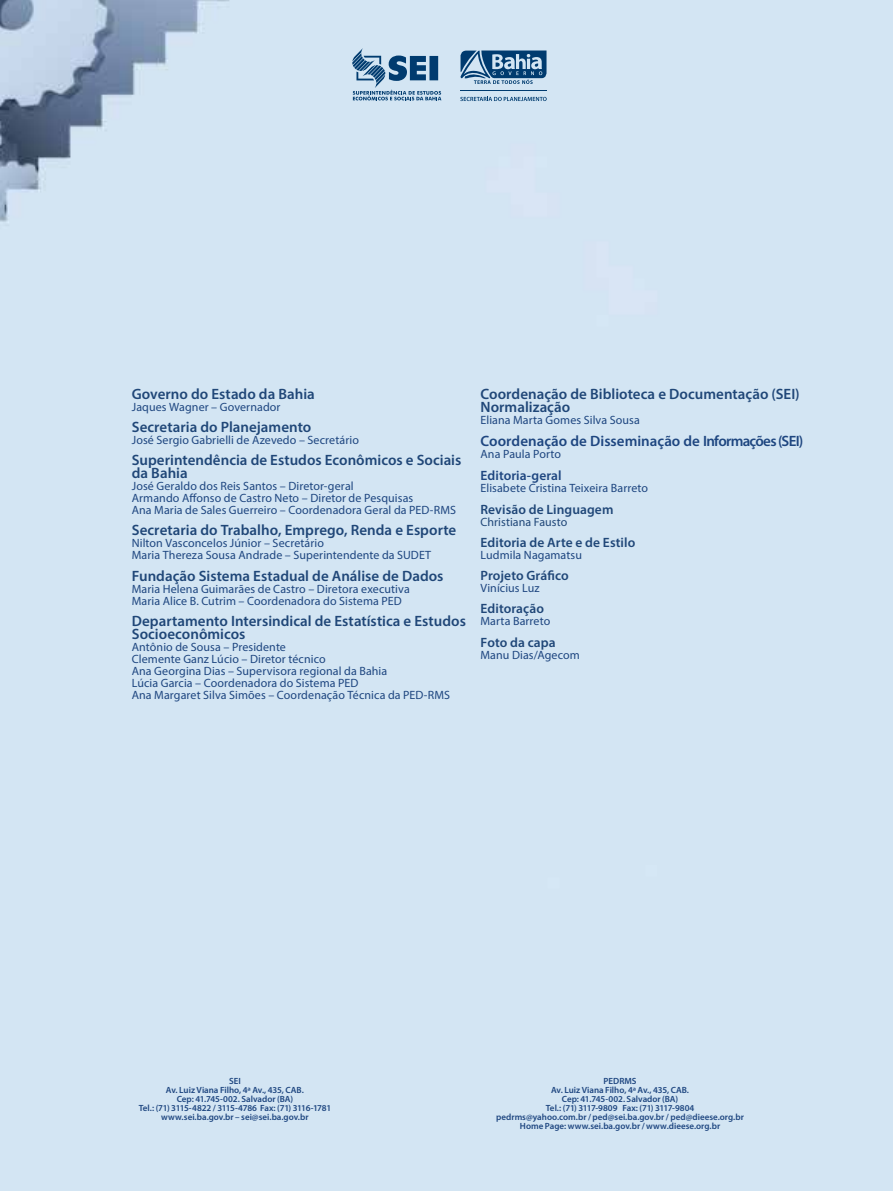
<style>
.page{position:relative;width:893px;height:1191px;background:#d3e5f3}
.page>*{position:absolute;margin:0;border:0;box-sizing:border-box;transform-origin:0 0}
.t1{font:600 15px/12.8px "Myriad Pro";color:#204778}
.t2{font:600 15px "Myriad Pro";color:#1e4680}
.t3{font:600 13.5px "Myriad Pro";letter-spacing:.005em;color:#204778}
.t4{font:600 13.5px "Myriad Pro";letter-spacing:.005em;color:#1e4680}
.t5{font:12px/12px "Myriad Pro";letter-spacing:.01em;color:#1e4680}
.t6{font:12px "Myriad Pro";letter-spacing:.005em;color:#204778}
.t7{font:600 9px/9px "Myriad Pro";color:#1e4680;text-align:center}
</style>
<div class="page">
<svg style="left:460px;top:97px;width:87px;height:4px"></svg>
<hr style="left:460px;top:90px;width:87px;height:1px;background:#003b6f">
<svg style="left:460px;top:50px;width:87px;height:34px;background:#5b84a8"></svg>
<svg style="left:352px;top:48px;width:89px;height:52px;background:#88a8c4"></svg>
<p class="t1" style="left:132px;top:387px;width:185px">Governo do Estado da Bahia</p>
<p class="t5" style="left:132px;top:400px;width:150px">Jaques Wagner – Governador</p>
<p class="t1" style="left:132px;top:420px;width:181px">Secretaria do Planejamento</p>
<p class="t5" style="left:132px;top:434px;width:229px">José Sergio Gabrielli de Azevedo – Secretário</p>
<p class="t1" style="left:132px;top:453px;width:331px">Superintendência de Estudos Econômicos e Sociais da Bahia</p>
<p class="t5" style="left:132px;top:480px;width:326px">José Geraldo dos Reis Santos – Diretor-geral<br>Armando Affonso de Castro Neto – Diretor de Pesquisas<br>Ana Maria de Sales Guerreiro – Coordenadora Geral da PED-RMS</p>
<p class="t1" style="left:132px;top:523px;width:326px">Secretaria do Trabalho, Emprego, Renda e Esporte</p>
<p class="t5" style="left:132px;top:537px;width:301px">Nilton Vasconcelos Júnior – Secretário<br>Maria Thereza Sousa Andrade – Superintendente da SUDET</p>
<p class="t1" style="left:132px;top:569px;width:313px">Fundação Sistema Estadual de Análise de Dados</p>
<p class="t5" style="left:132px;top:582px;width:280px">Maria Helena Guimarães de Castro – Diretora executiva<br>Maria Alice B. Cutrim – Coordenadora do Sistema PED</p>
<p class="t1" style="left:132px;top:614px;width:336px">Departamento Intersindical de Estatística e Estudos<br>Socioeconômicos</p>
<p class="t5" style="left:132px;top:640px;width:320px">Antônio de Sousa – Presidente<br>Clemente Ganz Lúcio – Diretor técnico<br>Ana Georgina Dias – Supervisora regional da Bahia<br>Lúcia Garcia – Coordenadora do Sistema PED<br>Ana Margaret Silva Simões – Coordenação Técnica da PED-RMS</p>
<p class="t1" style="left:480px;top:387px;width:321px">Coordenação de Biblioteca e Documentação (SEI)<br>Normalização</p>
<p class="t5" style="left:480px;top:414px;width:161px">Eliana Marta Gomes Silva Sousa</p>
<p class="t2" style="left:480px;top:431px;width:324px">Coordenação de Disseminação de Informações (SEI)</p>
<p class="t5" style="left:480px;top:448px;width:82px">Ana Paula Porto</p>
<p class="t4" style="left:480px;top:466px;width:83px">Editoria-geral</p>
<p class="t5" style="left:480px;top:482px;width:169px">Elisabete Cristina Teixeira Barreto</p>
<p class="t3" style="left:480px;top:500px;width:134px">Revisão de Linguagem</p>
<p class="t6" style="left:480px;top:514px;width:88px">Christiana Fausto</p>
<p class="t3" style="left:480px;top:533px;width:156px">Editoria de Arte e de Estilo</p>
<p class="t5" style="left:480px;top:548px;width:103px">Ludmila Nagamatsu</p>
<p class="t3" style="left:480px;top:567px;width:90px">Projeto Gráfico</p>
<p class="t5" style="left:480px;top:582px;width:61px">Vinícius Luz</p>
<p class="t3" style="left:480px;top:600px;width:65px">Editoração</p>
<p class="t5" style="left:480px;top:615px;width:71px">Marta Barreto</p>
<p class="t3" style="left:480px;top:633px;width:77px">Foto da capa</p>
<p class="t5" style="left:480px;top:648px;width:101px">Manu Dias/Agecom</p>
<p class="t7" style="left:139px;top:1075px;width:194px">SEI<br>Av. Luiz Viana Filho, 4ª Av., 435, CAB.<br>Cep: 41.745-002. Salvador (BA)<br>Tel.: (71) 3115-4822 / 3115-4786 Fax: (71) 3116-1781 www.sei.ba.gov.br – sei@sei.ba.gov.br</p>
<p class="t7" style="left:496px;top:1075px;width:249px">PEDRMS<br>Av. Luiz Viana Filho, 4ª Av., 435, CAB.<br>Cep: 41.745-002. Salvador (BA)<br>Tel.: (71) 3117-9809 Fax: (71) 3117-9804<br>pedrms@yahoo.com.br / ped@sei.ba.gov.br / ped@dieese.org.br Home Page: www.sei.ba.gov.br / www.dieese.org.br</p>
</div>
